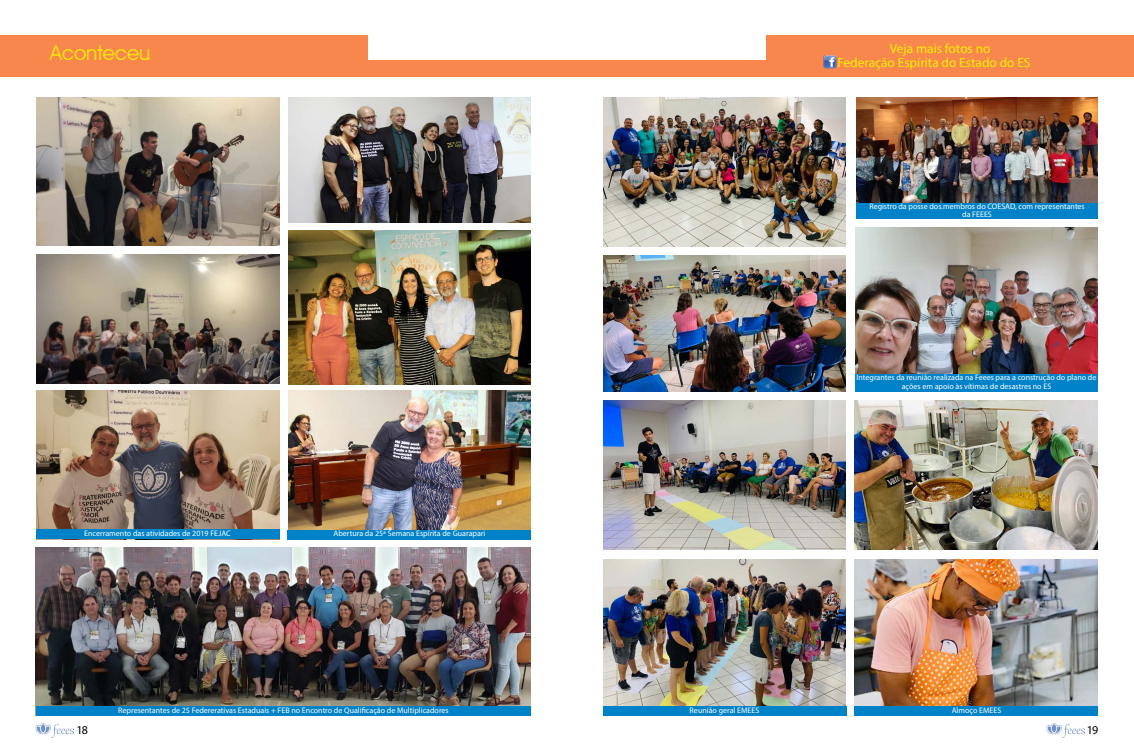
<style>
.page{position:relative;width:1134px;height:752px;background:#fff}
.page>*{position:absolute;margin:0;border:0;box-sizing:border-box;transform-origin:0 0}
.t1{font:20px "Avant Garde IT Cby BT";color:#fff200}
.t2{font:13.4px/13.1px "Myriad Pro";color:#fff200}
.t3{font:12px "Myriad Pro";color:#000}
.t4{font:8px/8.2px "Myriad Pro";color:#fff;text-align:center}
</style>
<div class="page">
<img style="left:36px;top:722px;width:38px;height:15px">
<img style="left:1046px;top:722px;width:38px;height:15px">
<img style="left:855px;top:227px;width:243px;height:147px">
<div style="left:0;top:35px;width:367px;height:42px;background:#f8874d"></div>
<div style="left:349px;top:60px;width:218px;height:17px;background:#f8874d"></div>
<div style="left:767px;top:35px;width:367px;height:42px;background:#f8874d"></div>
<div style="left:567px;top:60px;width:218px;height:17px;background:#f8874d"></div>
<img style="left:823px;top:55px;width:14px;height:14px">
<img style="left:288px;top:231px;width:243px;height:153px">
<img style="left:288px;top:390px;width:243px;height:140px">
<img style="left:36px;top:254px;width:243px;height:129px">
<img style="left:36px;top:390px;width:243px;height:139px">
<img style="left:288px;top:97px;width:243px;height:125px">
<img style="left:36px;top:97px;width:243px;height:149px">
<div style="left:36px;top:529px;width:243px;height:10px;background:#0082c9"></div>
<div style="left:855px;top:374px;width:243px;height:17px;background:#0082c9"></div>
<img style="left:856px;top:98px;width:242px;height:105px">
<div style="left:856px;top:203px;width:242px;height:16px;background:#0082c9"></div>
<div style="left:288px;top:530px;width:243px;height:9px;background:#0082c9"></div>
<img style="left:603px;top:98px;width:242px;height:149px">
<img style="left:603px;top:255px;width:242px;height:136px">
<img style="left:603px;top:400px;width:242px;height:149px">
<img style="left:855px;top:400px;width:242px;height:149px">
<img style="left:603px;top:559px;width:242px;height:147px">
<img style="left:855px;top:559px;width:242px;height:147px">
<div style="left:603px;top:706px;width:243px;height:9px;background:#0082c9"></div>
<div style="left:855px;top:706px;width:243px;height:9px;background:#0082c9"></div>
<img style="left:36px;top:547px;width:495px;height:159px">
<div style="left:36px;top:706px;width:495px;height:9px;background:#0082c9"></div>
<h1 class="t1" style="left:50px;top:41px;width:102px">Aconteceu</h1>
<h2 class="t2" style="left:837px;top:42px;width:195px;text-indent:52px">Veja mais fotos no<br>Federação Espírita do Estado do ES</h2>
<p class="t4" style="left:869px;top:202px;width:217px">Registro da posse dos.membros do COESAD, com representantes da FEEES</p>
<p class="t4" style="left:84px;top:528px;width:148px">Encerramento das atividades de 2019 FEJAC</p>
<p class="t4" style="left:333px;top:529px;width:153px">Abertura da 25ª Semana Espírita de Guarapari</p>
<p class="t4" style="left:856px;top:373px;width:241px">Integrantes da reunião realizada na Feees para a construção do plano de ações em apoio às vítimas de desastres no ES</p>
<p class="t4" style="left:118px;top:705px;width:332px">Representantes de 25 Federerativas Estaduais + FEB no Encontro de Qualificação de Multiplicadores</p>
<p class="t4" style="left:690px;top:705px;width:71px">Reunião geral EMEES</p>
<p class="t4" style="left:952px;top:705px;width:51px">Almoço EMEES</p>
<h3 class="t3" style="left:77px;top:722px;width:13px">18</h3>
<h3 class="t3" style="left:1087px;top:722px;width:13px">19</h3>
</div>
